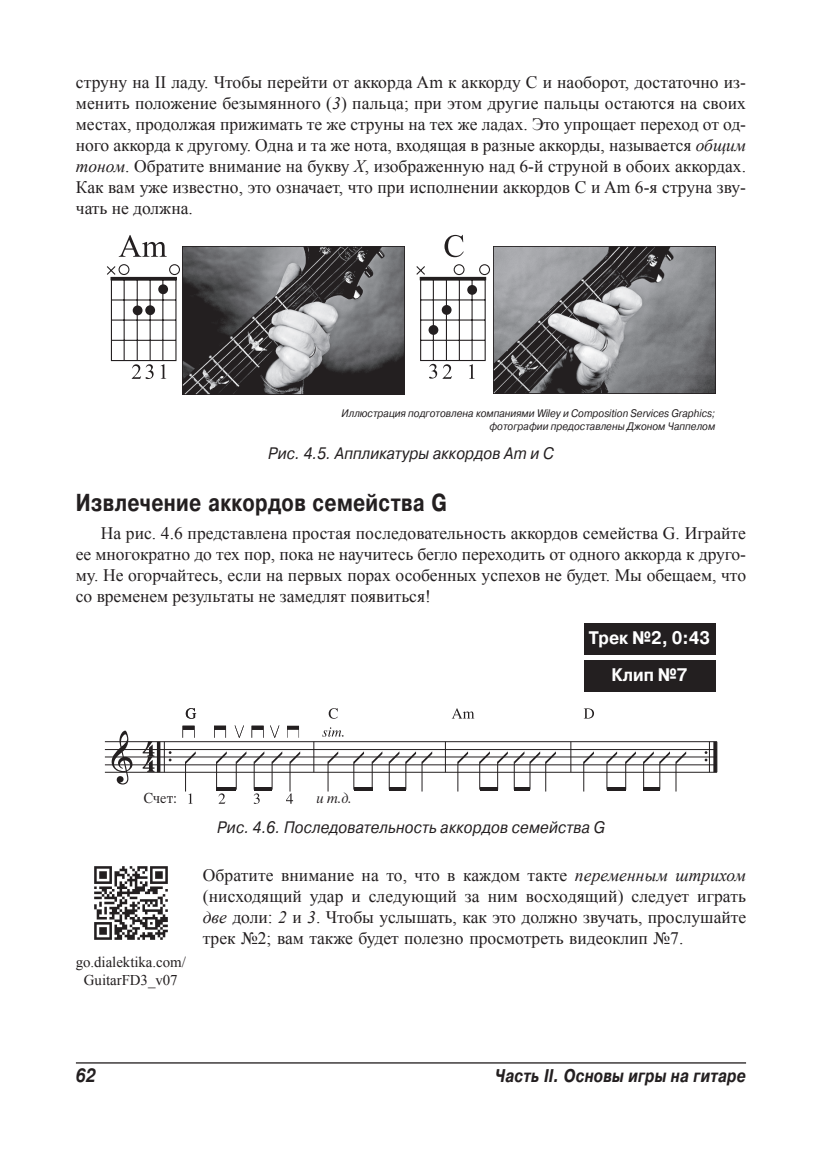
<style>
.page{position:relative;width:822px;height:1159px;background:#fff}
.page>*{position:absolute;margin:0;border:0;box-sizing:border-box;transform-origin:0 0}
.t1{font:700 24.5px "Pragmatica C";letter-spacing:.015em;color:#231f20;scale:.8 1}
.t2{font:italic 700 19.25px "Pragmatica C";color:#231f20;scale:.8 1}
.t3{font:italic 700 18.38px "Pragmatica C";letter-spacing:.015em;color:#231f20;scale:.8 1}
.t4{font:700 18.2px "Pragmatica C";color:#fff;scale:.9 1}
.t5{font:17.5px/21px "Times New Roman";color:#231f20;text-align:justify}
.t6{font:italic 16.62px "Pragmatica C";letter-spacing:.01em;color:#231f20;scale:.9 1}
.t7{font:14.88px/17.8px "Times New Roman";letter-spacing:-.005em;color:#231f20;text-align:center}
.t8{font:14.53px "Times Ten C";color:#231f20;scale:.9 1}
.t9{font:italic 14.53px "Times Ten C";color:#231f20;scale:.9 1}
.t10{font:italic 10.85px/12.8px "Pragmatica C";color:#231f20;text-align:right;scale:.9 1}
.s1{font-style:italic}
</style>
<div class="page">
<hr style="left:76px;top:1062px;width:670px;height:1px;background:#231f20">
<svg style="left:119px;top:235px;width:48px;height:22px"></svg>
<svg style="left:107px;top:264px;width:73px;height:115px"></svg>
<svg style="left:444px;top:235px;width:19px;height:22px"></svg>
<svg style="left:416px;top:264px;width:74px;height:115px"></svg>
<img style="left:182px;top:246px;width:222px;height:148px">
<img style="left:493px;top:246px;width:222px;height:148px">
<hr style="left:105px;top:741px;width:611px;height:1px;background:#231f20">
<hr style="left:105px;top:749px;width:611px;height:1px;background:#231f20">
<hr style="left:105px;top:757px;width:611px;height:1px;background:#231f20">
<hr style="left:105px;top:764px;width:611px;height:1px;background:#231f20">
<hr style="left:105px;top:772px;width:611px;height:1px;background:#231f20">
<svg style="left:112px;top:730px;width:20px;height:54px"></svg>
<svg style="left:143px;top:741px;width:11px;height:31px"></svg>
<svg style="left:169px;top:751px;width:2px;height:10px"></svg>
<hr style="left:157px;top:742px;width:3px;height:30px;background:#231f20">
<hr style="left:164px;top:742px;width:1px;height:30px;background:#231f20">
<hr style="left:313px;top:742px;width:1px;height:30px;background:#231f20">
<hr style="left:445px;top:742px;width:1px;height:30px;background:#231f20">
<hr style="left:570px;top:742px;width:1px;height:30px;background:#231f20">
<svg style="left:704px;top:751px;width:3px;height:10px"></svg>
<hr style="left:713px;top:742px;width:3px;height:30px;background:#231f20">
<hr style="left:709px;top:742px;width:1px;height:30px;background:#231f20">
<hr style="left:716px;top:742px;width:1px;height:30px;background:#231f20">
<hr style="left:185px;top:761px;width:1px;height:30px;background:#231f20">
<svg style="left:185px;top:751px;width:11px;height:13px"></svg>
<svg style="left:236px;top:752px;width:10px;height:37px"></svg>
<hr style="left:216px;top:787px;width:20px;height:4px;background:#231f20">
<hr style="left:254px;top:787px;width:18px;height:4px;background:#231f20">
<svg style="left:186px;top:708px;width:10px;height:11px"></svg>
<svg style="left:188px;top:793px;width:5px;height:11px"></svg>
<svg style="left:182px;top:726px;width:12px;height:12px"></svg>
<svg style="left:216px;top:751px;width:11px;height:53px"></svg>
<svg style="left:214px;top:726px;width:12px;height:12px"></svg>
<svg style="left:254px;top:752px;width:10px;height:52px"></svg>
<svg style="left:235px;top:725px;width:9px;height:13px"></svg>
<svg style="left:251px;top:726px;width:12px;height:12px"></svg>
<svg style="left:272px;top:751px;width:28px;height:53px"></svg>
<svg style="left:270px;top:725px;width:9px;height:13px"></svg>
<svg style="left:287px;top:726px;width:12px;height:12px"></svg>
<hr style="left:328px;top:761px;width:1px;height:30px;background:#231f20">
<svg style="left:328px;top:751px;width:10px;height:13px"></svg>
<svg style="left:353px;top:751px;width:11px;height:38px"></svg>
<svg style="left:372px;top:752px;width:10px;height:37px"></svg>
<hr style="left:354px;top:787px;width:18px;height:4px;background:#231f20">
<svg style="left:389px;top:752px;width:10px;height:35px"></svg>
<svg style="left:405px;top:751px;width:11px;height:38px"></svg>
<hr style="left:389px;top:787px;width:17px;height:4px;background:#231f20">
<hr style="left:421px;top:761px;width:1px;height:30px;background:#231f20">
<svg style="left:422px;top:751px;width:10px;height:13px"></svg>
<svg style="left:328px;top:708px;width:10px;height:11px"></svg>
<svg style="left:322px;top:727px;width:21px;height:10px"></svg>
<hr style="left:457px;top:761px;width:1px;height:30px;background:#231f20">
<svg style="left:458px;top:751px;width:10px;height:13px"></svg>
<svg style="left:479px;top:751px;width:11px;height:36px"></svg>
<svg style="left:497px;top:752px;width:10px;height:37px"></svg>
<hr style="left:479px;top:787px;width:18px;height:4px;background:#231f20">
<hr style="left:514px;top:787px;width:16px;height:4px;background:#231f20">
<hr style="left:545px;top:761px;width:1px;height:30px;background:#231f20">
<svg style="left:514px;top:751px;width:42px;height:38px"></svg>
<svg style="left:452px;top:708px;width:22px;height:10px"></svg>
<hr style="left:583px;top:761px;width:1px;height:30px;background:#231f20">
<svg style="left:583px;top:751px;width:11px;height:13px"></svg>
<svg style="left:606px;top:751px;width:11px;height:36px"></svg>
<svg style="left:625px;top:752px;width:10px;height:37px"></svg>
<hr style="left:606px;top:787px;width:19px;height:4px;background:#231f20">
<svg style="left:643px;top:752px;width:10px;height:35px"></svg>
<svg style="left:659px;top:751px;width:11px;height:38px"></svg>
<hr style="left:643px;top:787px;width:16px;height:4px;background:#231f20">
<hr style="left:675px;top:761px;width:1px;height:30px;background:#231f20">
<svg style="left:676px;top:751px;width:10px;height:13px"></svg>
<svg style="left:583px;top:708px;width:11px;height:10px"></svg>
<div style="left:584px;top:660px;width:131px;height:31px;background:#231f20"></div>
<div style="left:584px;top:623px;width:131px;height:31px;background:#231f20"></div>
<img style="left:94px;top:866px;width:74px;height:74px">
<p class="t5" style="left:76px;top:71px;width:671px">струну на II ладу. Чтобы перейти от аккорда Am к аккорду C и наоборот, достаточно из&shy;менить положение безымянного (<span class="s1">3</span>) пальца; при этом другие пальцы остаются на своих местах, продолжая прижимать те же струны на тех же ладах. Это упрощает переход от од&shy;ного аккорда к другому. Одна и та же нота, входящая в разные аккорды, называется <span class="s1">общим тоном</span>. Обратите внимание на букву <span class="s1">X</span>, изображенную над 6‑й струной в обоих аккордах.<br>Как вам уже известно, это означает, что при исполнении аккордов C и Am 6‑я струна зву&shy;чать не должна.</p>
<p class="t10" style="left:341px;top:407px;width:416px">Иллюстрация подготовлена компаниями Wiley и Composition Services Graphics; фотографии предоставлены Джоном Чаппелом</p>
<p class="t6" style="left:268px;top:444px;width:319px">Рис. 4.5. Аппликатуры аккордов Am и C</p>
<p class="t1" style="left:76px;top:488px;width:465px">Извлечение аккордов семейства G</p>
<p class="t5" style="left:76px;top:522px;width:671px;text-indent:25px">На рис. 4.6 представлена простая последовательность аккордов семейства G. Играйте ее многократно до тех пор, пока не научитесь бегло переходить от одного аккорда к друго&shy;му. Не огорчайтесь, если на первых порах особенных успехов не будет. Мы обещаем, что со временем результаты не замедлят появиться!</p>
<p class="t4" style="left:589px;top:628px;width:136px">Трек №2, 0:43</p>
<p class="t8" style="left:143px;top:789px;width:38px">Счет:</p>
<p class="t9" style="left:316px;top:789px;width:41px">и т.д.</p>
<p class="t4" style="left:611px;top:665px;width:86px">Клип №7</p>
<p class="t7" style="left:76px;top:953px;width:112px">go.dialektika.com/<br>GuitarFD3_v07</p>
<p class="t6" style="left:217px;top:818px;width:432px">Рис. 4.6. Последовательность аккордов семейства G</p>
<p class="t5" style="left:203px;top:864px;width:545px">Обратите внимание на то, что в каждом такте <span class="s1">переменным штрихом </span>(нисходящий удар и следующий за ним восходящий) следует играть <span class="s1">две</span> доли: <span class="s1">2</span> и <span class="s1">3</span>. Чтобы услышать, как это должно звучать, прослушайте трек №2; вам также будет полезно просмотреть видеоклип №7.</p>
<p class="t2" style="left:76px;top:1065px;width:26px">62</p>
<p class="t3" style="left:495px;top:1066px;width:315px">Часть II. Основы игры на гитаре</p>
</div>
